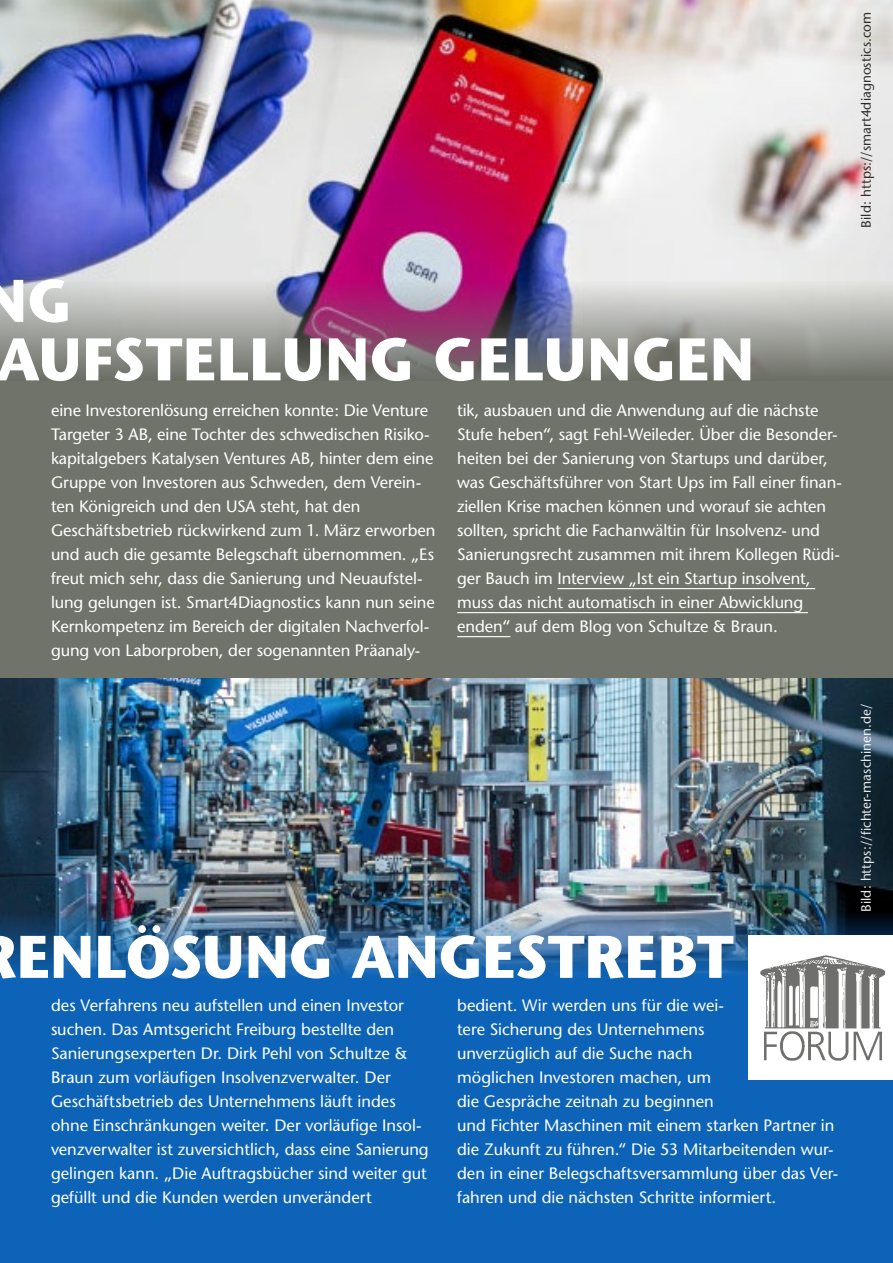
<style>
.page{position:relative;width:893px;height:1263px;background:#fff}
.page>*{position:absolute;margin:0;border:0;box-sizing:border-box;transform-origin:0 0}
.t1{font:700 60px/58.5px "Stone Sans";letter-spacing:.01em;color:#fff}
.t2{font:16.5px/24px "Stone Sans";letter-spacing:-.005em;color:#fff}
.t3{font:13.5px "Stone Sans";letter-spacing:.005em;color:#000}
.t4{font:13.5px "Stone Sans";letter-spacing:.005em;color:#fff}
</style>
<div class="page">
<img style="left:0;top:678px;width:893px;height:234px">
<img style="left:0;top:912px;width:893px;height:66px">
<img style="left:0;top:0;width:893px;height:281px">
<div style="left:0;top:380px;width:893px;height:298px;background:#70736a"></div>
<div style="left:0;top:978px;width:893px;height:285px;background:#0c63b7"></div>
<hr style="left:557px;top:588px;width:258px;height:1px;background:#fff">
<hr style="left:457px;top:612px;width:351px;height:1px;background:#fff">
<hr style="left:457px;top:636px;width:53px;height:1px;background:#fff">
<div style="left:748px;top:935px;width:145px;height:145px;background:#fff"></div>
<img style="left:761px;top:955px;width:124px;height:106px">
<svg style="left:0;top:281px;width:893px;height:99px;background:#978c94"></svg>
<p class="t3" style="left:858px;top:228px;width:218px;rotate:-90deg">Bild: https://smart4diagnostics.com</p>
<h1 class="t1" style="left:-17px;top:272px;width:772px">NG<br>AUFSTELLUNG GELUNGEN</h1>
<p class="t2" style="left:51px;top:398px;width:386px">eine Investorenlösung erreichen konnte: Die Venture Targeter 3 AB, eine Tochter des schwedischen Risiko&shy;kapitalgebers Katalysen Ventures AB, hinter dem eine Gruppe von Investoren aus Schweden, dem Verein&shy;ten Königreich und den USA steht, hat den Geschäftsbetrieb rückwirkend zum 1. März erworben und auch die gesamte Belegschaft übernommen. „Es freut mich sehr, dass die Sanierung und Neuaufstel&shy;lung gelungen ist. Smart4Diagnostics kann nun seine Kernkompetenz im Bereich der digitalen Nachverfol&shy;gung von Laborproben, der sogenannten Präanaly-</p>
<p class="t2" style="left:457px;top:398px;width:386px">tik, ausbauen und die Anwendung auf die nächste Stufe heben“, sagt Fehl-Weileder. Über die Besonder&shy;heiten bei der Sanierung von Startups und darüber, was Geschäftsführer von Start Ups im Fall einer finan&shy;ziellen Krise machen können und worauf sie achten sollten, spricht die Fachanwältin für Insolvenz- und Sanierungsrecht zusammen mit ihrem Kollegen Rüdi&shy;ger Bauch im Interview „Ist ein Startup insolvent, muss das nicht automatisch in einer Abwicklung enden“ auf dem Blog von Schultze &amp; Braun.</p>
<h1 class="t1" style="left:17px;top:928px;width:718px">ENLÖSUNG ANGESTREBT</h1>
<p class="t2" style="left:51px;top:993px;width:379px">des Verfahrens neu aufstellen und einen Investor suchen. Das Amtsgericht Freiburg bestellte den Sanierungsexperten Dr. Dirk Pehl von Schultze &amp; Braun zum vorläufigen Insolvenzverwalter. Der Geschäftsbetrieb des Unternehmens läuft indes ohne Einschränkungen weiter. Der vorläufige Insol&shy;venzverwalter ist zuversichtlich, dass eine Sanierung gelingen kann. „Die Auftragsbücher sind weiter gut gefüllt und die Kunden werden unverändert</p>
<p class="t2" style="left:457px;top:993px;width:383px">bedient. Wir werden uns für die wei-<br>tere Sicherung des Unternehmens<br>unverzüglich auf die Suche nach<br>möglichen Investoren machen, um<br>die Gespräche zeitnah zu beginnen<br>und Fichter Maschinen mit einem starken Partner in die Zukunft zu führen.“ Die 53 Mitarbeitenden wur&shy;den in einer Belegschaftsversammlung über das Ver&shy;fahren und die nächsten Schritte informiert.</p>
<p class="t4" style="left:858px;top:912px;width:210px;rotate:-90deg">Bild: https://fichter-maschinen.de/</p>
</div>
